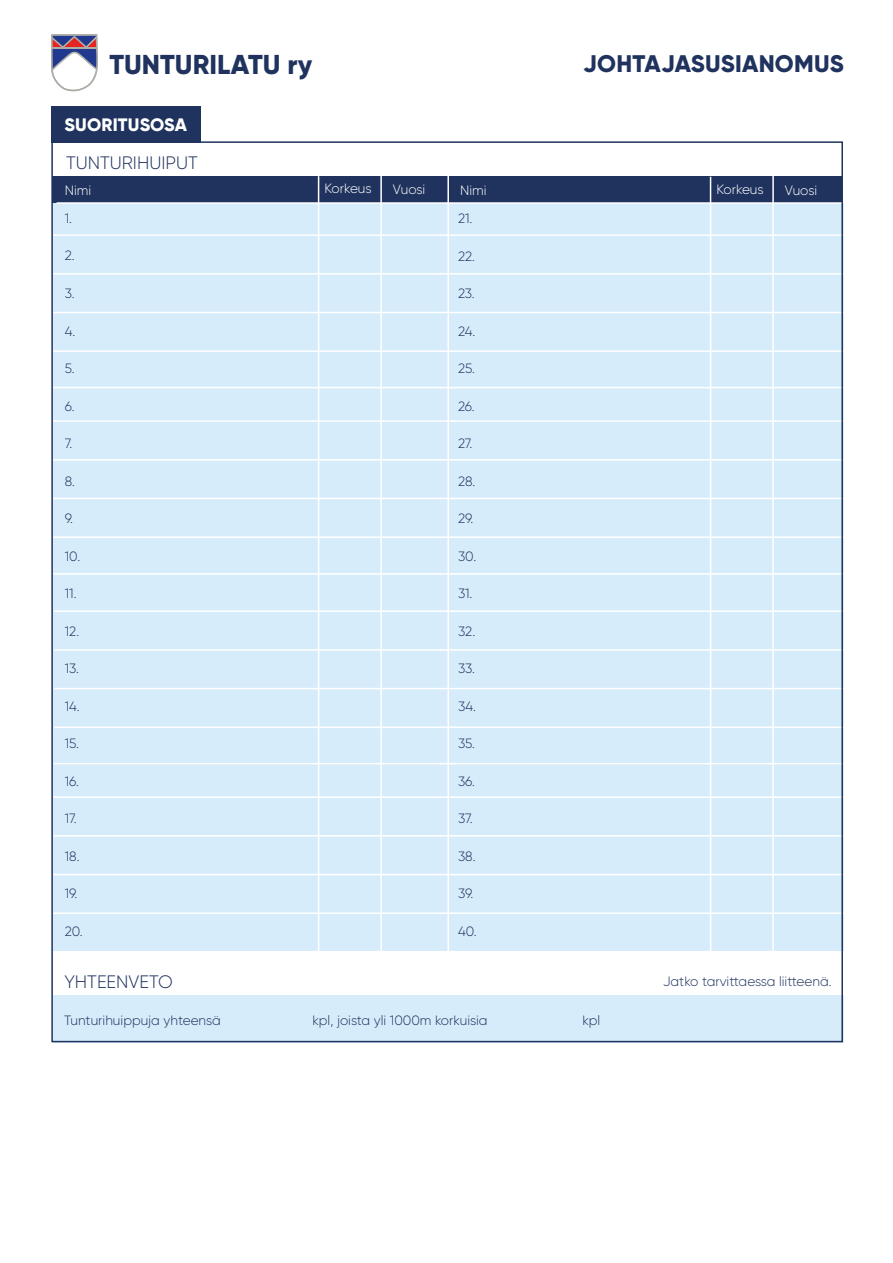
<style>
.page{position:relative;width:893px;height:1263px;background:#fff}
.page>*{position:absolute;margin:0;border:0;box-sizing:border-box;transform-origin:0 0}
.t1{font:800 27.3px "Gilroy";color:#20335e}
.t2{font:800 24px "Gilroy";letter-spacing:.01em;color:#20335e}
.t3{font:300 18px "Gilroy";color:#20335e}
.t4{font:800 18px "Gilroy";letter-spacing:.01em;color:#fff}
.t5{font:300 13.5px "Gilroy";color:#20335e}
.t6{font:300 13.5px "Gilroy";color:#fff}
</style>
<div class="page">
<svg style="left:51px;top:34px;width:47px;height:57px"></svg>
<div style="left:54px;top:202px;width:790px;height:748px;background:#d7ecfb"></div>
<div style="left:52px;top:176px;width:791px;height:26px;background:#20335e"></div>
<hr style="left:57px;top:202px;width:794px;height:2px;background:#fff">
<hr style="left:51px;top:234px;width:794px;height:2px;background:#fff">
<hr style="left:51px;top:273px;width:794px;height:2px;background:#fff">
<hr style="left:51px;top:312px;width:794px;height:1px;background:#fff">
<hr style="left:51px;top:350px;width:794px;height:2px;background:#fff">
<hr style="left:50px;top:420px;width:794px;height:2px;background:#fff">
<hr style="left:50px;top:459px;width:794px;height:1px;background:#fff">
<hr style="left:50px;top:498px;width:794px;height:1px;background:#fff">
<hr style="left:50px;top:536px;width:794px;height:2px;background:#fff">
<hr style="left:51px;top:387px;width:794px;height:1px;background:#fff">
<hr style="left:54px;top:610px;width:794px;height:2px;background:#fff">
<hr style="left:54px;top:649px;width:794px;height:2px;background:#fff">
<hr style="left:54px;top:688px;width:794px;height:1px;background:#fff">
<hr style="left:54px;top:726px;width:794px;height:2px;background:#fff">
<hr style="left:53px;top:796px;width:794px;height:2px;background:#fff">
<hr style="left:53px;top:835px;width:794px;height:2px;background:#fff">
<hr style="left:53px;top:874px;width:794px;height:1px;background:#fff">
<hr style="left:53px;top:912px;width:794px;height:2px;background:#fff">
<hr style="left:54px;top:763px;width:794px;height:1px;background:#fff">
<hr style="left:52px;top:573px;width:794px;height:2px;background:#fff">
<hr style="left:447px;top:174px;width:2px;height:781px;background:#fff">
<div style="left:53px;top:995px;width:790px;height:47px;background:#d7ecfb"></div>
<div style="left:51px;top:106px;width:150px;height:36px;background:#20335e"></div>
<hr style="left:318px;top:176px;width:1px;height:800px;background:#fff">
<hr style="left:380px;top:169px;width:2px;height:785px;background:#fff">
<hr style="left:710px;top:177px;width:1px;height:799px;background:#fff">
<hr style="left:772px;top:169px;width:2px;height:785px;background:#fff">
<h1 class="t1" style="left:109px;top:47px;width:204px">TUNTURILATU ry</h1>
<h2 class="t2" style="left:583px;top:49px;width:262px">JOHTAJASUSIANOMUS</h2>
<h3 class="t4" style="left:65px;top:113px;width:124px">SUORITUSOSA</h3>
<h3 class="t3" style="left:66px;top:151px;width:133px">TUNTURIHUIPUT</h3>
<p class="t6" style="left:65px;top:182px;width:28px">Nimi</p>
<p class="t5" style="left:65px;top:210px;width:9px">1.</p>
<p class="t5" style="left:65px;top:247px;width:11px">2.</p>
<p class="t5" style="left:65px;top:285px;width:11px">3.</p>
<p class="t5" style="left:65px;top:323px;width:12px">4.</p>
<p class="t5" style="left:65px;top:360px;width:11px">5.</p>
<p class="t5" style="left:65px;top:398px;width:11px">6.</p>
<p class="t5" style="left:65px;top:435px;width:9px">7.</p>
<p class="t5" style="left:65px;top:473px;width:12px">8.</p>
<p class="t5" style="left:65px;top:510px;width:10px">9.</p>
<p class="t5" style="left:65px;top:548px;width:17px">10.</p>
<p class="t5" style="left:65px;top:585px;width:13px">11.</p>
<p class="t5" style="left:65px;top:623px;width:16px">12.</p>
<p class="t5" style="left:65px;top:660px;width:16px">13.</p>
<p class="t5" style="left:65px;top:698px;width:17px">14.</p>
<p class="t5" style="left:65px;top:735px;width:16px">15.</p>
<p class="t5" style="left:65px;top:773px;width:16px">16.</p>
<p class="t5" style="left:65px;top:810px;width:13px">17.</p>
<p class="t5" style="left:65px;top:848px;width:16px">18.</p>
<p class="t5" style="left:65px;top:885px;width:14px">19.</p>
<p class="t5" style="left:65px;top:923px;width:19px">20.</p>
<p class="t6" style="left:325px;top:180px;width:49px">Korkeus</p>
<p class="t6" style="left:393px;top:181px;width:34px">Vuosi</p>
<p class="t6" style="left:716px;top:181px;width:49px">Korkeus</p>
<p class="t6" style="left:785px;top:182px;width:34px">Vuosi</p>
<p class="t6" style="left:460px;top:182px;width:28px">Nimi</p>
<p class="t5" style="left:458px;top:210px;width:16px">21.</p>
<p class="t5" style="left:458px;top:248px;width:19px">22.</p>
<p class="t5" style="left:458px;top:285px;width:18px">23.</p>
<p class="t5" style="left:458px;top:323px;width:19px">24.</p>
<p class="t5" style="left:458px;top:360px;width:18px">25.</p>
<p class="t5" style="left:458px;top:398px;width:18px">26.</p>
<p class="t5" style="left:458px;top:435px;width:16px">27.</p>
<p class="t5" style="left:458px;top:473px;width:19px">28.</p>
<p class="t5" style="left:458px;top:510px;width:17px">29.</p>
<p class="t5" style="left:458px;top:548px;width:20px">30.</p>
<p class="t5" style="left:458px;top:585px;width:16px">31.</p>
<p class="t5" style="left:458px;top:623px;width:19px">32.</p>
<p class="t5" style="left:458px;top:660px;width:19px">33.</p>
<p class="t5" style="left:458px;top:698px;width:20px">34.</p>
<p class="t5" style="left:458px;top:735px;width:19px">35.</p>
<p class="t5" style="left:458px;top:773px;width:19px">36.</p>
<p class="t5" style="left:458px;top:810px;width:16px">37.</p>
<p class="t5" style="left:458px;top:848px;width:19px">38.</p>
<p class="t5" style="left:458px;top:885px;width:17px">39.</p>
<p class="t5" style="left:458px;top:923px;width:20px">40.</p>
<h3 class="t3" style="left:64px;top:971px;width:110px">YHTEENVETO</h3>
<p class="t5" style="left:663px;top:973px;width:170px">Jatko tarvittaessa liitteenä.</p>
<p class="t5" style="left:64px;top:1012px;width:158px">Tunturihuippuja yhteensä</p>
<p class="t5" style="left:312px;top:1012px;width:177px">kpl, joista yli 1000m korkuisia</p>
<p class="t5" style="left:582px;top:1012px;width:19px">kpl</p>
</div>
